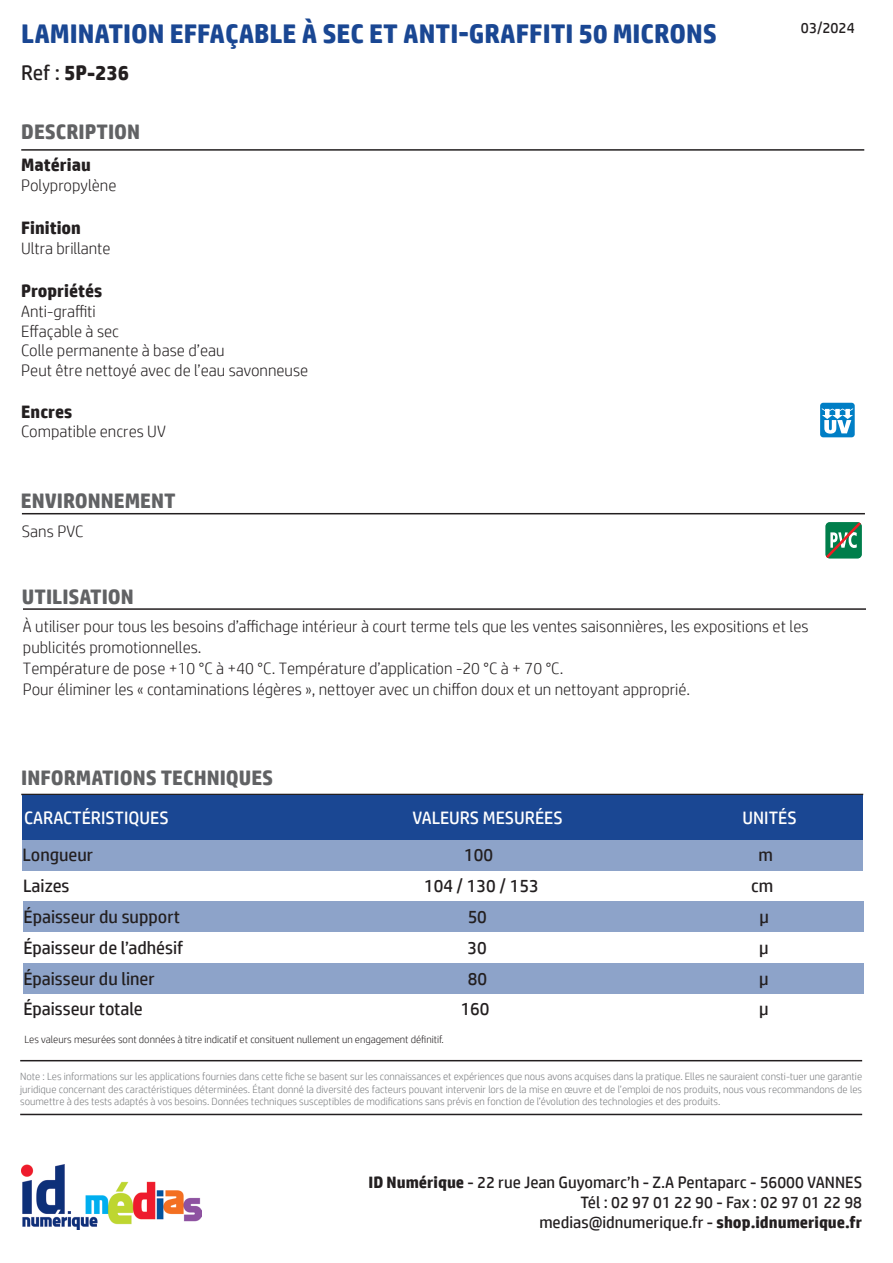
<style>
.page{position:relative;width:893px;height:1263px;background:#fff}
.page>*{position:absolute;margin:0;border:0;box-sizing:border-box;transform-origin:0 0}
.t1{font:700 27px "HP Simplified";color:#1a4793}
.t2{font:700 21px "HP Simplified";color:#616264}
.t3{font:700 21px "HP Simplified";color:#231f20}
.t4{font:18px "HP Simplified";color:#231f20}
.t5{font:18px "HP Simplified";color:#fff}
.t6{font:700 18px "HP Simplified";color:#231f20}
.t7{font:300 16.5px/19.8px "HP Simplified";color:#231f20}
.t8{font:16.5px/19.8px "HP Simplified";color:#231f20;text-align:right}
.t9{font:15px "HP Simplified";color:#231f20}
.t10{font:300 10.5px/12.6px "HP Simplified";color:#7a7c7f;text-align:justify}
.t11{font:300 10.5px "HP Simplified";color:#231f20}
.s1{font-weight:400}
.s2{font-weight:700}
</style>
<div class="page">
<hr style="left:21px;top:149px;width:843px;height:2px;background:#231f20">
<hr style="left:21px;top:794px;width:842px;height:1px;background:#231f20">
<div style="left:22px;top:795px;width:841px;height:45px;background:#1a4793"></div>
<hr style="left:20px;top:1060px;width:842px;height:1px;background:#231f20">
<hr style="left:20px;top:1114px;width:842px;height:1px;background:#231f20">
<img style="left:21px;top:1165px;width:180px;height:65px">
<div style="left:24px;top:901px;width:840px;height:31px;background:#8da3c9"></div>
<div style="left:23px;top:963px;width:841px;height:31px;background:#8da3c9"></div>
<div style="left:820px;top:403px;width:35px;height:34px;background:#007ec5;border-radius:3px"></div>
<svg style="left:822px;top:408px;width:31px;height:26px"></svg>
<div style="left:23px;top:840px;width:840px;height:31px;background:#8da3c9"></div>
<hr style="left:22px;top:513px;width:843px;height:1px;background:#231f20">
<hr style="left:23px;top:608px;width:843px;height:2px;background:#231f20">
<svg style="left:825px;top:522px;width:37px;height:36px"></svg>
<h1 class="t1" style="left:21px;top:18px;width:697px">LAMINATION EFFAÇABLE À SEC ET ANTI-GRAFFITI 50 MICRONS</h1>
<h2 class="t3" style="left:21px;top:60px;width:109px"><span class="s1">Ref :</span> 5P-236</h2>
<h2 class="t2" style="left:21px;top:120px;width:120px">DESCRIPTION</h2>
<h3 class="t6" style="left:21px;top:154px;width:71px">Matériau</h3>
<h3 class="t7" style="left:21px;top:175px;width:97px">Polypropylène</h3>
<h3 class="t6" style="left:21px;top:217px;width:61px">Finition</h3>
<h3 class="t7" style="left:21px;top:238px;width:91px">Ultra brillante</h3>
<h3 class="t6" style="left:21px;top:280px;width:82px">Propriétés</h3>
<h3 class="t7" style="left:21px;top:301px;width:289px">Anti-graffiti<br>Effaçable à sec<br>Colle permanente à base d’eau<br>Peut être nettoyé avec de l’eau savonneuse</h3>
<h3 class="t6" style="left:21px;top:401px;width:52px">Encres</h3>
<h3 class="t7" style="left:21px;top:421px;width:146px">Compatible encres UV</h3>
<h2 class="t2" style="left:21px;top:489px;width:156px">ENVIRONNEMENT</h2>
<h3 class="t7" style="left:22px;top:521px;width:63px">Sans PVC</h3>
<h2 class="t2" style="left:22px;top:584px;width:113px">UTILISATION</h2>
<h3 class="t9" style="left:801px;top:20px;width:55px">03/2024</h3>
<p class="t7" style="left:23px;top:616px;width:787px;line-height:21px">À utiliser pour tous les besoins d’affichage intérieur à court terme tels que les ventes saisonnières, les expositions et les publicités promotionnelles.<br>Température de pose +10 °C à +40 °C. Température d’application -20 °C à + 70 °C.<br>Pour éliminer les « contaminations légères », nettoyer avec un chiffon doux et un nettoyant approprié.</p>
<h2 class="t2" style="left:21px;top:766px;width:254px">INFORMATIONS TECHNIQUES</h2>
<h3 class="t5" style="left:24px;top:807px;width:146px">CARACTÉRISTIQUES</h3>
<h3 class="t5" style="left:412px;top:807px;width:152px">VALEURS MESURÉES</h3>
<h3 class="t5" style="left:743px;top:807px;width:56px">UNITÉS</h3>
<h3 class="t4" style="left:23px;top:845px;width:72px">Longueur</h3>
<h3 class="t4" style="left:464px;top:845px;width:30px">100</h3>
<h3 class="t4" style="left:758px;top:845px;width:16px">m</h3>
<h3 class="t4" style="left:23px;top:875px;width:48px">Laizes</h3>
<h3 class="t4" style="left:424px;top:875px;width:116px">104 / 130 / 153</h3>
<h3 class="t4" style="left:751px;top:875px;width:24px">cm</h3>
<h3 class="t4" style="left:24px;top:906px;width:158px">Épaisseur du support</h3>
<h3 class="t4" style="left:468px;top:906px;width:21px">50</h3>
<h3 class="t4" style="left:759px;top:906px;width:11px">µ</h3>
<h3 class="t4" style="left:23px;top:937px;width:161px">Épaisseur de l’adhésif</h3>
<h3 class="t4" style="left:467px;top:937px;width:21px">30</h3>
<h3 class="t4" style="left:759px;top:937px;width:11px">µ</h3>
<h3 class="t4" style="left:23px;top:968px;width:133px">Épaisseur du liner</h3>
<h3 class="t4" style="left:468px;top:968px;width:21px">80</h3>
<h3 class="t4" style="left:759px;top:968px;width:11px">µ</h3>
<h3 class="t4" style="left:23px;top:999px;width:121px">Épaisseur totale</h3>
<h3 class="t4" style="left:461px;top:999px;width:30px">160</h3>
<h3 class="t4" style="left:759px;top:999px;width:11px">µ</h3>
<p class="t11" style="left:24px;top:1033px;width:421px">Les valeurs mesurées sont données à titre indicatif et consituent nullement un engagement définitif.</p>
<p class="t10" style="left:20px;top:1070px;width:843px">Note : Les informations sur les applications fournies dans cette fiche se basent sur les connaissances et expériences que nous avons acquises dans la pratique. Elles ne sauraient consti-tuer une garantie juridique concernant des caractéristiques déterminées. Étant donné la diversité des facteurs pouvant intervenir lors de la mise en œuvre et de l’emploi de nos produits, nous vous recommandons de les soumettre à des tests adaptés à vos besoins. Données techniques susceptibles de modifications sans prévis en fonction de l’évolution des technologies et des produits.</p>
<h3 class="t8" style="left:369px;top:1172px;width:495px"><span class="s2">ID Numérique</span> - 22 rue Jean Guyomarc’h - Z.A Pentaparc - 56000 VANNES<br>Tél : 02 97 01 22 90 - Fax : 02 97 01 22 98<br>medias@idnumerique.fr - <span class="s2">shop.idnumerique.fr</span></h3>
</div>
